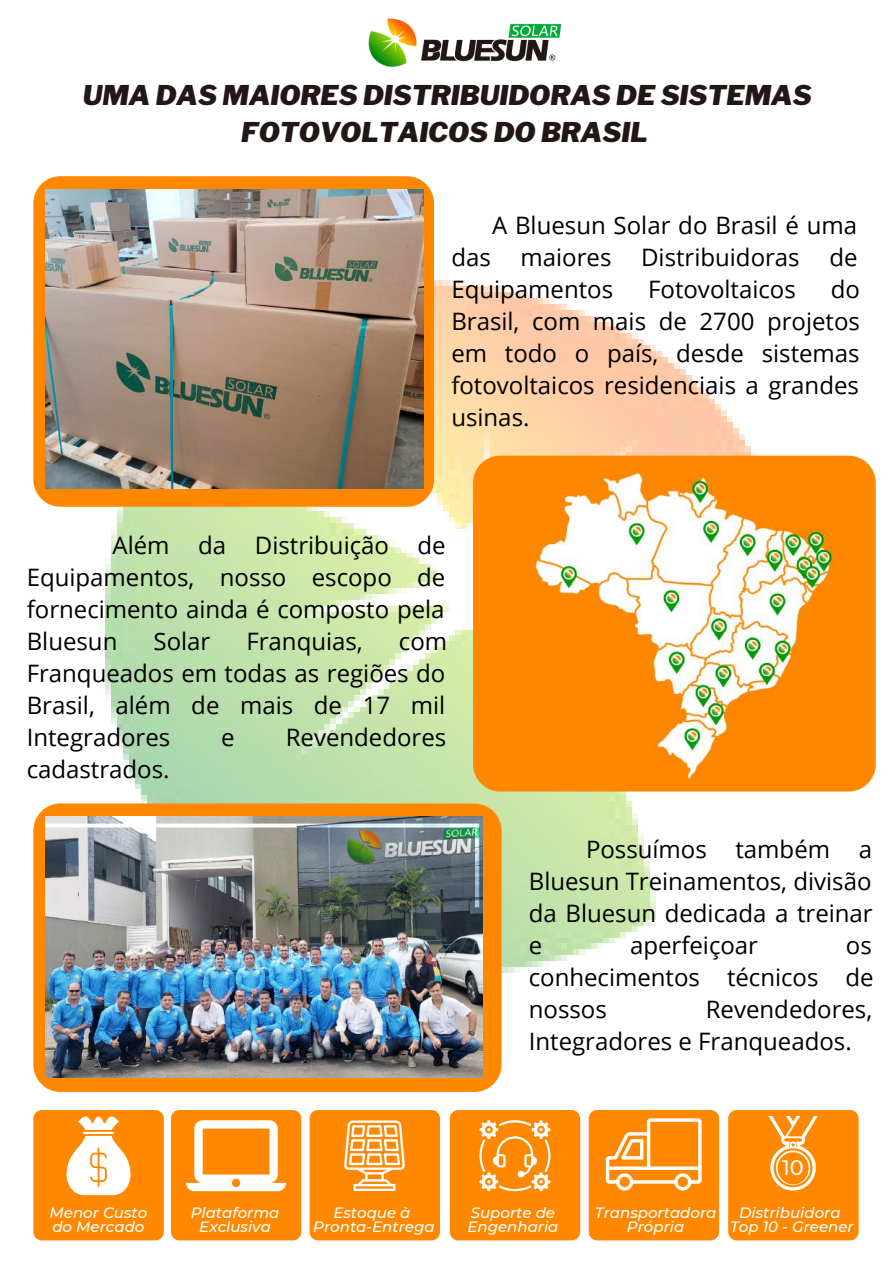
<style>
.page{position:relative;width:894px;height:1264px;background:#fff}
.page>*{position:absolute;margin:0;border:0;box-sizing:border-box;transform-origin:0 0}
.t1{font:italic 900 27px/37.2px "Libre Franklin";color:#221714;text-align:center}
.t2{font:24px/32px "Open Sans";color:#000;text-align:justify}
.t3{font:500 21px "Montserrat";color:#fff}
.t4{font:italic 500 15px/13.5px "Montserrat";color:#fff;text-align:center}
</style>
<div class="page">
<img style="left:42px;top:197px;width:810px;height:870px">
<div style="left:33px;top:1109px;width:131px;height:131px;background:#f80;border-radius:8px"></div>
<div style="left:171px;top:1109px;width:130px;height:131px;background:#f80;border-radius:8px"></div>
<div style="left:309px;top:1109px;width:131px;height:131px;background:#f80;border-radius:8px"></div>
<div style="left:449px;top:1109px;width:131px;height:131px;background:#f80;border-radius:8px"></div>
<div style="left:588px;top:1109px;width:131px;height:131px;background:#f80;border-radius:8px"></div>
<div style="left:728px;top:1109px;width:130px;height:131px;background:#f80;border-radius:8px"></div>
<svg style="left:66px;top:1116px;width:64px;height:79px"></svg>
<svg style="left:186px;top:1120px;width:100px;height:71px"></svg>
<svg style="left:344px;top:1120px;width:61px;height:70px"></svg>
<svg style="left:479px;top:1120px;width:71px;height:71px"></svg>
<svg style="left:605px;top:1118px;width:96px;height:72px"></svg>
<svg style="left:768px;top:1116px;width:50px;height:74px"></svg>
<div style="left:33px;top:176px;width:401px;height:330px;background:#f80;border-radius:27px"></div>
<div style="left:473px;top:455px;width:402px;height:336px;background:#f80;border-radius:27px"></div>
<div style="left:33px;top:803px;width:468px;height:288px;background:#f80;border-radius:27px"></div>
<img style="left:46px;top:816px;width:436px;height:261px">
<img style="left:528px;top:464px;width:309px;height:316px">
<img style="left:46px;top:190px;width:377px;height:298px">
<img style="left:368px;top:18px;width:194px;height:49px">
<p class="t1" style="left:83px;top:76px;width:730px">UMA DAS MAIORES DISTRIBUIDORAS DE SISTEMAS<br>FOTOVOLTAICOS DO BRASIL</p>
<p class="t2" style="left:451px;top:209px;width:407px;text-indent:41px">A Bluesun Solar do Brasil é uma das maiores Distribuidoras de Equipamentos</p>
<p class="t2" style="left:451px;top:273px;width:410px;text-indent:379px">do Brasil, com mais de 2700 projetos em todo o país, desde sistemas fotovoltaicos residenciais a grandes usinas.</p>
<p class="t2" style="left:648px;top:273px;width:149px">Fotovoltaicos</p>
<p class="t2" style="left:27px;top:528px;width:420px;text-indent:86px">Além da Distribuição de Equipamentos, nosso escopo de fornecimento ainda é composto pela Bluesun</p>
<p class="t2" style="left:153px;top:624px;width:58px">Solar</p>
<p class="t2" style="left:246px;top:624px;width:118px">Franquias,</p>
<p class="t2" style="left:27px;top:624px;width:422px;text-indent:372px">com Franqueados em todas as regiões do Brasil, além de mais de 17 mil Integradores</p>
<p class="t2" style="left:221px;top:720px;width:15px">e</p>
<p class="t2" style="left:285px;top:720px;width:162px">Revendedores</p>
<p class="t2" style="left:27px;top:752px;width:144px">cadastrados.</p>
<p class="t2" style="left:528px;top:833px;width:345px;text-indent:57px">Possuímos também a Bluesun Treinamentos, divisão da Bluesun dedicada a treinar e</p>
<p class="t2" style="left:630px;top:928px;width:129px">aperfeiçoar</p>
<p class="t2" style="left:528px;top:928px;width:346px;text-indent:317px">os conhecimentos técnicos de nossos</p>
<p class="t2" style="left:528px;top:992px;width:345px;text-indent:177px">Revendedores,<br>Integradores e Franqueados.</p>
<p class="t3" style="left:781px;top:1155px;width:23px">10</p>
<p class="t4" style="left:50px;top:1205px;width:99px;text-align:left">Menor Custo do Mercado</p>
<p class="t4" style="left:191px;top:1205px;width:90px">Plataforma<br>Exclusiva</p>
<p class="t4" style="left:313px;top:1205px;width:123px">Estoque à<br>Pronta-Entrega</p>
<p class="t4" style="left:467px;top:1205px;width:93px;text-align:left">Suporte de<br>Engenharia</p>
<p class="t4" style="left:594px;top:1205px;width:123px">Transportadora<br>Própria</p>
<p class="t4" style="left:729px;top:1205px;width:125px">Distribuidora<br>Top 10 - Greener</p>
</div>
